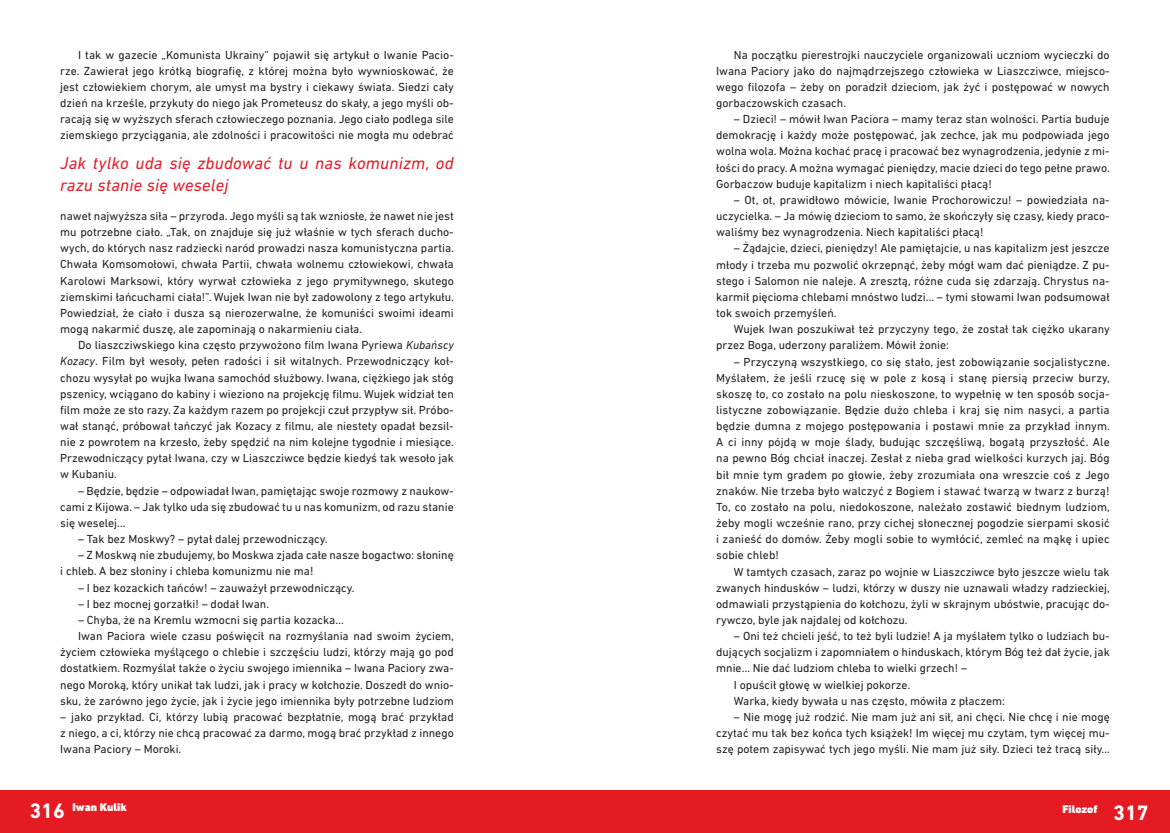
<style>
.page{position:relative;width:1170px;height:833px;background:#fff}
.page>*{position:absolute;margin:0;border:0;box-sizing:border-box;transform-origin:0 0}
.t1{font:700 21.25px "DIN Next LT Pro";color:#fff}
.t2{font:italic 17.5px/21.8px "DIN Next LT Pro";letter-spacing:.01em;color:#e51a23}
.t3{font:11.88px/16.1px "DIN Next LT Pro";color:#231f20;text-align:justify}
.t4{font:900 11.25px "DIN Next LT Pro";color:#fff}
.s1{font-style:italic}
</style>
<div class="page">
<div style="left:0;top:790px;width:585px;height:43px;background:#e51a23"></div>
<div style="left:585px;top:790px;width:584px;height:43px;background:#e51a23"></div>
<p class="t3" style="left:60px;top:46px;width:395px;text-indent:18px">I tak w gazecie „Komunista Ukrainy” pojawił się artykuł o Iwanie Pacio&shy;rze. Zawierał jego krótką biografię, z której można było wywnioskować, że jest człowiekiem chorym, ale umysł ma bystry i ciekawy świata. Siedzi cały dzień na krześle, przykuty do niego jak Prometeusz do skały, a jego myśli ob&shy;racają się w wyższych sferach człowieczego poznania. Jego ciało podlega sile ziemskiego przyciągania, ale zdolności i pracowitości nie mogła mu odebrać</p>
<h2 class="t2" style="left:60px;top:152px;width:395px">Jak tylko uda się zbudować tu u nas komunizm, od razu stanie się weselej</h2>
<p class="t3" style="left:60px;top:208px;width:395px">nawet najwyższa siła – przyroda. Jego myśli są tak wzniosłe, że nawet nie jest mu potrzebne ciało. „Tak, on znajduje się już właśnie w tych sferach ducho&shy;wych, do których nasz radziecki naród prowadzi nasza komunistyczna partia.<br>Chwała Komsomołowi, chwała Partii, chwała wolnemu człowiekowi, chwała Karolowi Marksowi, który wyrwał człowieka z jego prymitywnego, skutego ziemskimi łańcuchami ciała!”. Wujek Iwan nie był zadowolony z tego artykułu.<br>Powiedział, że ciało i dusza są nierozerwalne, że komuniści swoimi ideami mogą nakarmić duszę, ale zapominają o nakarmieniu ciała.</p>
<p class="t3" style="left:60px;top:337px;width:395px;text-indent:18px">Do liaszcziwskiego kina często przywożono film Iwana Pyriewa <span class="s1">Kubańscy Kozacy</span>. Film był wesoły, pełen radości i sił witalnych. Przewodniczący koł&shy;chozu wysyłał po wujka Iwana samochód służbowy. Iwana, ciężkiego jak stóg pszenicy, wciągano do kabiny i wieziono na projekcję filmu. Wujek widział ten film może ze sto razy. Za każdym razem po projekcji czuł przypływ sił. Próbo&shy;wał stanąć, próbował tańczyć jak Kozacy z filmu, ale niestety opadał bezsil&shy;nie z powrotem na krzesło, żeby spędzić na nim kolejne tygodnie i miesiące.<br>Przewodniczący pytał Iwana, czy w Liaszcziwce będzie kiedyś tak wesoło jak w Kubaniu.</p>
<p class="t3" style="left:60px;top:482px;width:395px;text-indent:18px">– Będzie, będzie – odpowiadał Iwan, pamiętając swoje rozmowy z naukow&shy;cami z Kijowa. – Jak tylko uda się zbudować tu u nas komunizm, od razu stanie się weselej…</p>
<p class="t3" style="left:78px;top:531px;width:251px">– Tak bez Moskwy? – pytał dalej przewodniczący.</p>
<p class="t3" style="left:60px;top:547px;width:395px;text-indent:18px">– Z Moskwą nie zbudujemy, bo Moskwa zjada całe nasze bogactwo: słoninę i chleb. A bez słoniny i chleba komunizmu nie ma!</p>
<p class="t3" style="left:78px;top:579px;width:278px">– I bez kozackich tańców! – zauważył przewodniczący.</p>
<p class="t3" style="left:78px;top:595px;width:193px">– I bez mocnej gorzałki! – dodał Iwan.</p>
<p class="t3" style="left:78px;top:611px;width:267px">– Chyba, że na Kremlu wzmocni się partia kozacka…</p>
<p class="t3" style="left:78px;top:628px;width:377px">Iwan Paciora wiele czasu poświęcił na rozmyślania nad swoim życiem,</p>
<p class="t3" style="left:60px;top:644px;width:395px">życiem człowieka myślącego o chlebie i szczęściu ludzi, którzy mają go pod</p>
<p class="t3" style="left:60px;top:660px;width:395px">dostatkiem. Rozmyślał także o życiu swojego imiennika – Iwana Paciory zwa-</p>
<p class="t3" style="left:60px;top:676px;width:395px">nego Moroką, który unikał tak ludzi, jak i pracy w kołchozie. Doszedł do wnio-</p>
<p class="t3" style="left:60px;top:692px;width:395px">sku, że zarówno jego życie, jak i życie jego imiennika były potrzebne ludziom</p>
<p class="t3" style="left:60px;top:708px;width:395px">– jako przykład. Ci, którzy lubią pracować bezpłatnie, mogą brać przykład z niego, a ci, którzy nie chcą pracować za darmo, mogą brać przykład z innego Iwana Paciory – Moroki.</p>
<p class="t3" style="left:716px;top:46px;width:395px;text-indent:18px">Na początku pierestrojki nauczyciele organizowali uczniom wycieczki do Iwana Paciory jako do najmądrzejszego człowieka w Liaszcziwce, miejsco&shy;wego filozofa – żeby on poradził dzieciom, jak żyć i postępować w nowych gorbaczowskich czasach.</p>
<p class="t3" style="left:716px;top:111px;width:395px;text-indent:18px">– Dzieci! – mówił Iwan Paciora – mamy teraz stan wolności. Partia buduje demokrację i każdy może postępować, jak zechce, jak mu podpowiada jego wolna wola. Można kochać pracę i pracować bez wynagrodzenia, jedynie z mi&shy;łości do pracy. A można wymagać pieniędzy, macie dzieci do tego pełne prawo.<br>Gorbaczow buduje kapitalizm i niech kapitaliści płacą!</p>
<p class="t3" style="left:716px;top:192px;width:395px;text-indent:18px">– Ot, ot, prawidłowo mówicie, Iwanie Prochorowiczu! – powiedziała na&shy;uczycielka. – Ja mówię dzieciom to samo, że skończyły się czasy, kiedy praco&shy;waliśmy bez wynagrodzenia. Niech kapitaliści płacą!</p>
<p class="t3" style="left:716px;top:240px;width:395px;text-indent:18px">– Żądajcie, dzieci, pieniędzy! Ale pamiętajcie, u nas kapitalizm jest jeszcze młody i trzeba mu pozwolić okrzepnąć, żeby mógł wam dać pieniądze. Z pu&shy;stego i Salomon nie naleje. A zresztą, różne cuda się zdarzają. Chrystus na&shy;karmił pięcioma chlebami mnóstwo ludzi… – tymi słowami Iwan podsumował tok swoich przemyśleń.</p>
<p class="t3" style="left:716px;top:321px;width:395px;text-indent:18px">Wujek Iwan poszukiwał też przyczyny tego, że został tak ciężko ukarany przez Boga, uderzony paraliżem. Mówił żonie:</p>
<p class="t3" style="left:716px;top:353px;width:395px;text-indent:18px">– Przyczyną wszystkiego, co się stało, jest zobowiązanie socjalistyczne.<br>Myślałem, że jeśli rzucę się w pole z kosą i stanę piersią przeciw burzy, skoszę to, co zostało na polu nieskoszone, to wypełnię w ten sposób socja&shy;listyczne zobowiązanie. Będzie dużo chleba i kraj się nim nasyci, a partia będzie dumna z mojego postępowania i postawi mnie za przykład innym.<br>A ci inny pójdą w moje ślady, budując szczęśliwą, bogatą przyszłość. Ale na pewno Bóg chciał inaczej. Zesłał z nieba grad wielkości kurzych jaj. Bóg bił mnie tym gradem po głowie, żeby zrozumiała ona wreszcie coś z Jego znaków. Nie trzeba było walczyć z Bogiem i stawać twarzą w twarz z burzą!<br>To, co zostało na polu, niedokoszone, należało zostawić biednym ludziom, żeby mogli wcześnie rano, przy cichej słonecznej pogodzie sierpami skosić i zanieść do domów. Żeby mogli sobie to wymłócić, zemleć na mąkę i upiec sobie chleb!</p>
<p class="t3" style="left:716px;top:563px;width:395px;text-indent:18px">W tamtych czasach, zaraz po wojnie w Liaszcziwce było jeszcze wielu tak zwanych hindusków – ludzi, którzy w duszy nie uznawali władzy radzieckiej, odmawiali przystąpienia do kołchozu, żyli w skrajnym ubóstwie, pracując do&shy;rywczo, byle jak najdalej od kołchozu.</p>
<p class="t3" style="left:733px;top:628px;width:377px">– Oni też chcieli jeść, to też byli ludzie! A ja myślałem tylko o ludziach bu-</p>
<p class="t3" style="left:716px;top:644px;width:395px">dujących socjalizm i zapomniałem o hinduskach, którym Bóg też dał życie, jak</p>
<p class="t3" style="left:716px;top:660px;width:252px">mnie… Nie dać ludziom chleba to wielki grzech! –</p>
<p class="t3" style="left:733px;top:676px;width:178px">I opuścił głowę w wielkiej pokorze.</p>
<p class="t3" style="left:733px;top:692px;width:272px">Warka, kiedy bywała u nas często, mówiła z płaczem:</p>
<p class="t3" style="left:716px;top:708px;width:395px;text-indent:18px">– Nie mogę już rodzić. Nie mam już ani sił, ani chęci. Nie chcę i nie mogę czytać mu tak bez końca tych książek! Im więcej mu czytam, tym więcej mu&shy;szę potem zapisywać tych jego myśli. Nie mam już siły. Dzieci też tracą siły…</p>
<h1 class="t1" style="left:29px;top:798px;width:37px">316</h1>
<h1 class="t1" style="left:1113px;top:800px;width:37px">317</h1>
<p class="t4" style="left:73px;top:801px;width:56px">Iwan Kulik</p>
<p class="t4" style="left:1062px;top:802px;width:37px">Filozof</p>
</div>
